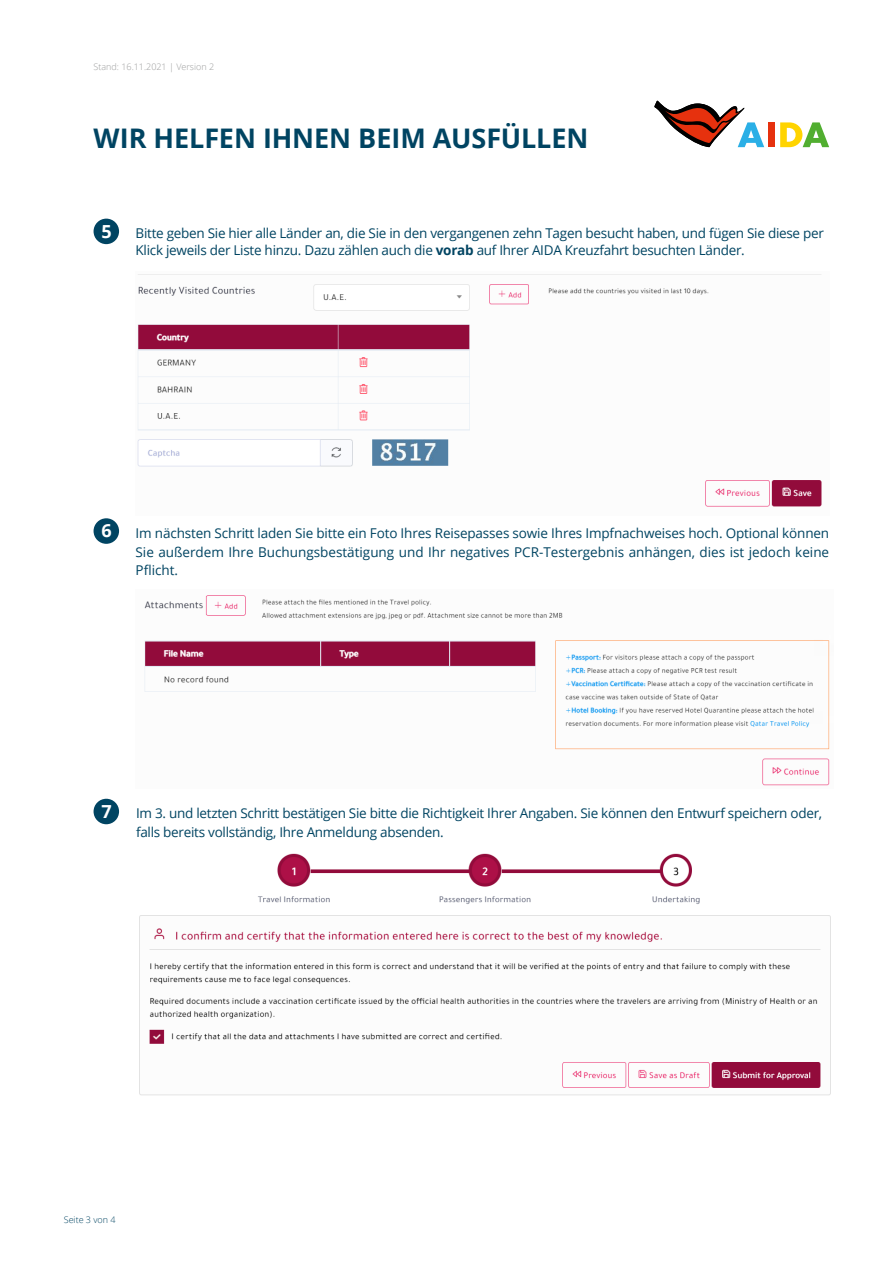
<style>
.page{position:relative;width:893px;height:1263px;background:#fff}
.page>*{position:absolute;margin:0;border:0;box-sizing:border-box;transform-origin:0 0}
.Main_Headline{font:700 27px "Open Sans";letter-spacing:-.005em;color:#004462}
.t1{font:700 18px "Open Sans";color:#fff}
.Head_01_18_22pt{font:13.5px/18.8px "Open Sans";letter-spacing:-.02em;color:#004462}
.t2{font:300 9px "Open Sans";color:#9c9d9d}
.t3{font:300 9px "Open Sans";color:#004462}
.s1{font-weight:700}
</style>
<div class="page">
<div style="left:768px;top:122px;width:6px;height:25px;background:#e6310e"></div>
<svg style="left:780px;top:122px;width:49px;height:25px"></svg>
<svg style="left:654px;top:101px;width:110px;height:46px"></svg>
<div style="left:94px;top:219px;width:25px;height:25px;background:#004462;border-radius:50%"></div>
<img style="left:137px;top:274px;width:685px;height:233px">
<div style="left:94px;top:518px;width:25px;height:26px;background:#004462;border-radius:50%"></div>
<img style="left:144px;top:595px;width:686px;height:191px">
<div style="left:94px;top:799px;width:25px;height:25px;background:#004462;border-radius:50%"></div>
<img style="left:139px;top:853px;width:692px;height:243px">
<p class="t2" style="left:94px;top:61px;width:122px">Stand: 16.11.2021 | Version 2</p>
<p class="Main_Headline" style="left:94px;top:119px;width:496px">WIR HELFEN IHNEN BEIM AUSFÜLLEN</p>
<p class="t1" style="left:101px;top:219px;width:12px">5</p>
<p class="Head_01_18_22pt" style="left:136px;top:224px;width:690px;line-height:16.8px">Bitte geben Sie hier alle Länder an, die Sie in den vergangenen zehn Tagen besucht haben, und fügen Sie diese per<br>Klick jeweils der Liste hinzu. Dazu zählen auch die <span class="s1">vorab</span> auf Ihrer AIDA Kreuzfahrt besuchten Länder.</p>
<p class="t1" style="left:101px;top:518px;width:12px">6</p>
<p class="Head_01_18_22pt" style="left:136px;top:523px;width:695px;text-align:justify">Im nächsten Schritt laden Sie bitte ein Foto Ihres Reisepasses sowie Ihres Impfnachweises hoch. Optional können Sie außerdem Ihre Buchungsbestätigung und Ihr negatives PCR-Testergebnis anhängen, dies ist jedoch keine Pflicht.</p>
<p class="t1" style="left:101px;top:799px;width:12px">7</p>
<p class="Head_01_18_22pt" style="left:136px;top:804px;width:688px">Im 3. und letzten Schritt bestätigen Sie bitte die Richtigkeit Ihrer Angaben. Sie können den Entwurf speichern oder, falls bereits vollständig, Ihre Anmeldung absenden.</p>
<p class="t3" style="left:64px;top:1213px;width:53px">Seite 3 von 4</p>
</div>
